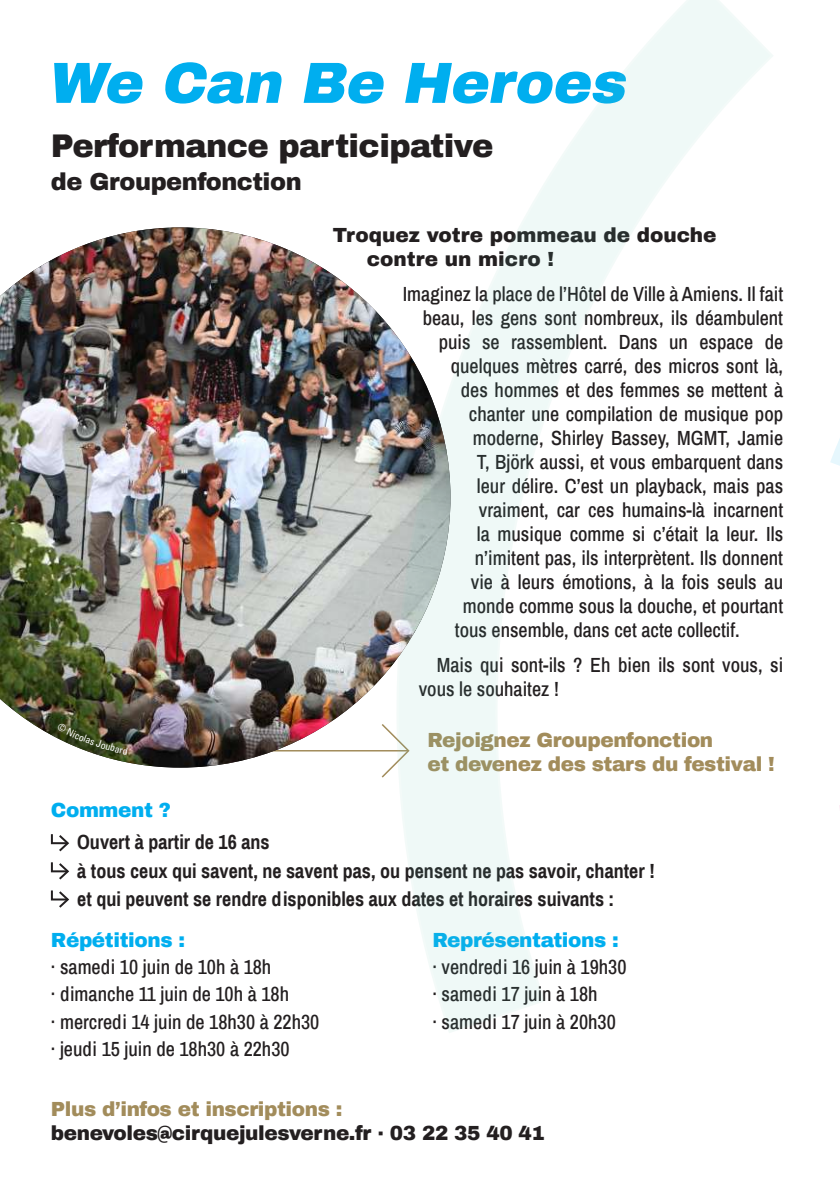
<style>
.page{position:relative;width:840px;height:1191px;background:#fff}
.page>*{position:absolute;margin:0;border:0;box-sizing:border-box;transform-origin:0 0}
.t1{font:italic 900 58px "Archivo";color:#00aeef}
.t2{font:900 32px "Archivo";letter-spacing:-.02em;color:#231f20}
.t3{font:900 24px "Archivo";letter-spacing:-.02em;color:#231f20}
.t4{font:500 20px/27.4px "Archivo Narrow";color:#231f20}
.t5{font:700 20px/28.2px "Archivo Narrow";color:#231f20}
.t6{font:900 20px/24px "Archivo";letter-spacing:-.02em;color:#a28c5b}
.t7{font:900 20px/24px "Archivo";color:#231f20}
.t8{font:900 20px "Archivo";letter-spacing:-.02em;color:#231f20}
.t9{font:900 20px "Archivo";letter-spacing:-.02em;color:#00aeef}
</style>
<div class="page">
<img style="left:0;top:227px;width:388px;height:540px">
<svg style="left:50px;top:834px;width:19px;height:18px"></svg>
<svg style="left:50px;top:862px;width:19px;height:18px"></svg>
<svg style="left:50px;top:890px;width:19px;height:18px"></svg>
<svg style="left:830px;top:441px;width:9px;height:24px"></svg>
<svg style="left:390px;top:0;width:380px;height:1030px"></svg>
<svg style="left:57px;top:723px;width:71px;height:31px;background:#50573b"></svg>
<h1 class="t1" style="left:47px;top:47px;width:591px">We Can Be Heroes</h1>
<h2 class="t2" style="left:51px;top:126px;width:443px">Performance participative</h2>
<p class="t3" style="left:51px;top:167px;width:252px">de Groupenfonction</p>
<p class="t7" style="left:366px;top:223px;width:351px;text-indent:-34px">Troquez votre pommeau de douche contre un micro !</p>
<p class="t4" style="left:402px;top:279px;width:382px">Imaginez la place de l’Hôtel de Ville à Amiens. Il fait</p>
<p class="t4" style="left:422px;top:303px;width:361px">beau, les gens sont nombreux, ils déambulent</p>
<p class="t4" style="left:438px;top:327px;width:346px">puis se rassemblent. Dans un espace de</p>
<p class="t4" style="left:450px;top:351px;width:333px">quelques mètres carré, des micros sont là,</p>
<p class="t4" style="left:460px;top:375px;width:324px">des hommes et des femmes se mettent à</p>
<p class="t4" style="left:468px;top:399px;width:316px">chanter une compilation de musique pop</p>
<p class="t4" style="left:472px;top:423px;width:311px">moderne, Shirley Bassey, MGMT, Jamie</p>
<p class="t4" style="left:476px;top:447px;width:308px">T, Björk aussi, et vous embarquent dans</p>
<p class="t4" style="left:476px;top:471px;width:308px">leur délire. C’est un playback, mais pas</p>
<p class="t4" style="left:478px;top:495px;width:306px">vraiment, car ces humains-là incarnent</p>
<p class="t4" style="left:476px;top:519px;width:308px">la musique comme si c’était la leur. Ils</p>
<p class="t4" style="left:474px;top:543px;width:309px">n’imitent pas, ils interprètent. Ils donnent</p>
<p class="t4" style="left:470px;top:567px;width:313px">vie à leurs émotions, à la fois seuls au</p>
<p class="t4" style="left:462px;top:591px;width:322px">monde comme sous la douche, et pourtant</p>
<p class="t4" style="left:454px;top:615px;width:286px">tous ensemble, dans cet acte collectif.</p>
<p class="t4" style="left:418px;top:652px;width:366px;line-height:24px;text-indent:18px">Mais qui sont-ils ? Eh bien ils sont vous, si vous le souhaitez !</p>
<p class="t6" style="left:427px;top:728px;width:349px">Rejoignez Groupenfonction<br>et devenez des stars du festival !</p>
<p class="t9" style="left:51px;top:798px;width:122px">Comment ?</p>
<p class="t5" style="left:77px;top:827px;width:578px">Ouvert à partir de 16 ans<br>à tous ceux qui savent, ne savent pas, ou pensent ne pas savoir, chanter ! et qui peuvent se rendre disponibles aux dates et horaires suivants :</p>
<p class="t9" style="left:432px;top:927px;width:188px">Représentations :</p>
<p class="t4" style="left:432px;top:952px;width:195px">· vendredi 16 juin à 19h30 · samedi 17 juin à 18h<br>· samedi 17 juin à 20h30</p>
<p class="t9" style="left:51px;top:927px;width:136px">Répétitions :</p>
<p class="t4" style="left:51px;top:952px;width:270px">· samedi 10 juin de 10h à 18h<br>· dimanche 11 juin de 10h à 18h<br>· mercredi 14 juin de 18h30 à 22h30 · jeudi 15 juin de 18h30 à 22h30</p>
<p class="t6" style="left:51px;top:1097px;width:293px">Plus d’infos et inscriptions :</p>
<p class="t8" style="left:51px;top:1120px;width:495px">benevoles@cirquejulesverne.fr · 03 22 35 40 41</p>
</div>
